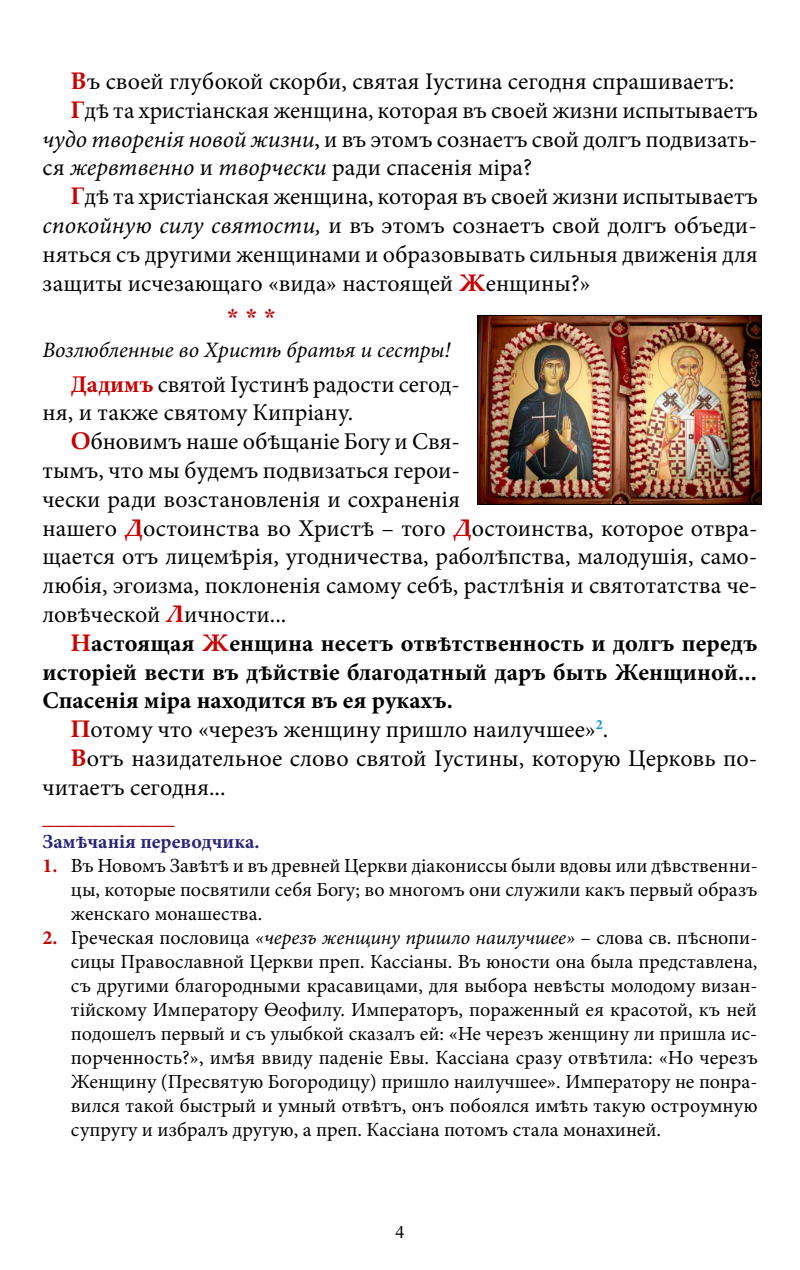
<style>
.page{position:relative;width:800px;height:1270px;background:#fff}
.page>*{position:absolute;margin:0;border:0;box-sizing:border-box;transform-origin:0 0}
.t1{font:24px/28.8px "Minion Pro";color:#000}
.t2{font:700 24px "Minion Pro";letter-spacing:.005em;color:#000}
.t3{font:24px "Minion Pro";color:#c80000}
.t4{font:24px "CTOS New Times Bold Test 1";color:#c80000}
.t5{font:italic 22px "Minion Pro";letter-spacing:-.005em;color:#000}
.t6{font:20px/24px "Minion Pro";color:#000;text-align:justify}
.t7{font:700 20px "Minion Pro";color:#26247b}
.t8{font:18px "CTOS New Times Roman Test 1";color:#000}
.s1{font-family:"Palatino Linotype";font-weight:700;color:#c80000}
.s2{font-style:italic}
.s3{font-weight:700;color:#c80000}
.s4{font-family:"Palatino Linotype";color:#c80000}
</style>
<div class="page">
<img style="left:479px;top:317px;width:280px;height:186px">
<div style="left:477px;top:315px;width:284px;height:190px;border:1px solid #000"></div>
<p class="t1" style="left:71px;top:67px;width:664px"><span class="s1">В</span>ъ своей глубокой скорби, святая Iустина сегодня спрашиваетъ:</p>
<p class="t1" style="left:71px;top:96px;width:688px"><span class="s1">Г</span>дѣ та христiанская женщина, которая въ своей жизни испытываетъ</p>
<p class="t1" style="left:42px;top:125px;width:716px"><span class="s2">чудо творенiя новой жизни</span>, и въ этомъ сознаетъ свой долгъ подвизать-</p>
<p class="t1" style="left:42px;top:153px;width:491px">ся <span class="s2">жервтвенно</span> и <span class="s2">творчески</span> ради спасенiя мiра?</p>
<p class="t1" style="left:71px;top:182px;width:688px"><span class="s1">Г</span>дѣ та христiанская женщина, которая въ своей жизни испытываетъ</p>
<p class="t1" style="left:42px;top:211px;width:716px"><span class="s2">спокойную силу святости,</span> и въ этомъ сознаетъ свой долгъ объеди-</p>
<p class="t1" style="left:42px;top:240px;width:716px">няться съ другими женщинами и образовывать сильныя движенiя для</p>
<p class="t1" style="left:42px;top:269px;width:549px">защиты исчезающаго «вида» настоящей <span class="s1">Ж</span>енщины?»</p>
<p class="t4" style="left:227px;top:304px;width:51px">* * *</p>
<p class="t5" style="left:42px;top:335px;width:409px">Возлюбленные во Христѣ братья и сестры!</p>
<p class="t1" style="left:42px;top:370px;width:419px;text-indent:28px"><span class="s3">Дадимъ</span> святой Iустинѣ радости сегод&shy;ня, и также святому Кипрiану.</p>
<p class="t1" style="left:42px;top:427px;width:716px;text-indent:28px"><span class="s1">О</span>бновимъ наше обѣщанiе Богу и Свя-<br>тымъ, что мы будемъ подвизаться герои-<br>чески ради возстановленiя и сохраненiя<br>нашего <span class="s1">Д</span>остоинства во Христѣ – того <span class="s1">Д</span>остоинства, которое отвра&shy;щается отъ лицемѣрiя, угодничества, раболѣпства, малодушiя, само&shy;любiя, эгоизма, поклоненiя самому себѣ, растлѣнiя и святотатства че&shy;ловѣческой <span class="s1">Л</span>ичности...</p>
<p class="t2" style="left:71px;top:626px;width:688px"><span class="s4">Н</span>астоящая <span class="s4">Ж</span>енщина несетъ отвѣтственность и долгъ передъ</p>
<p class="t2" style="left:42px;top:655px;width:715px">исторiей вести въ дѣйствiе благодатный даръ быть Женщиной...</p>
<p class="t2" style="left:42px;top:684px;width:411px">Спасенiя мiра находится въ ея рукахъ.</p>
<p class="t1" style="left:71px;top:715px;width:538px"><span class="s1">П</span>отому что «черезъ женщину пришло наилучшее»<sup>2</sup>.</p>
<p class="t1" style="left:71px;top:744px;width:688px"><span class="s1">В</span>отъ назидательное слово святой Iустины, которую Церковь по-</p>
<p class="t1" style="left:42px;top:773px;width:184px">читаетъ сегодня...</p>
<p class="t3" style="left:42px;top:800px;width:133px">___________</p>
<p class="t7" style="left:42px;top:827px;width:218px">Замѣчанiя переводчика.</p>
<p class="t6" style="left:71px;top:853px;width:688px;text-indent:-28px"><span class="s3">1.</span> Въ Новомъ Завѣтѣ и въ древней Церкви дiакониссы были вдовы или дѣвственни&shy;цы, которые посвятили себя Богу; во многомъ они служили какъ первый образъ женскаго монашества.</p>
<p class="t6" style="left:71px;top:925px;width:688px;text-indent:-28px"><span class="s3">2.</span> Греческая пословица <span class="s2">«черезъ женщину пришло наилучшее»</span> – слова св. пѣснопи&shy;сицы Православной Церкви преп. Кассiаны. Въ юности она была представлена, съ другими благородными красавицами, для выбора невѣсты молодому визан&shy;тiйскому Императору Ѳеофилу. Императоръ, пораженный ея красотой, къ ней подошелъ первый и съ улыбкой сказалъ ей: «Не черезъ женщину ли пришла ис&shy;порченность?», имѣя ввиду паденiе Евы. Кассiана сразу отвѣтила: «Но черезъ Женщину (Пресвятую Богородицу) пришло наилучшее». Императору не понра&shy;вился такой быстрый и умный отвѣтъ, онъ побоялся имѣть такую остроумную супругу и избралъ другую, а преп. Кассiана потомъ стала монахиней.</p>
<p class="t8" style="left:395px;top:1222px;width:10px">4</p>
</div>
